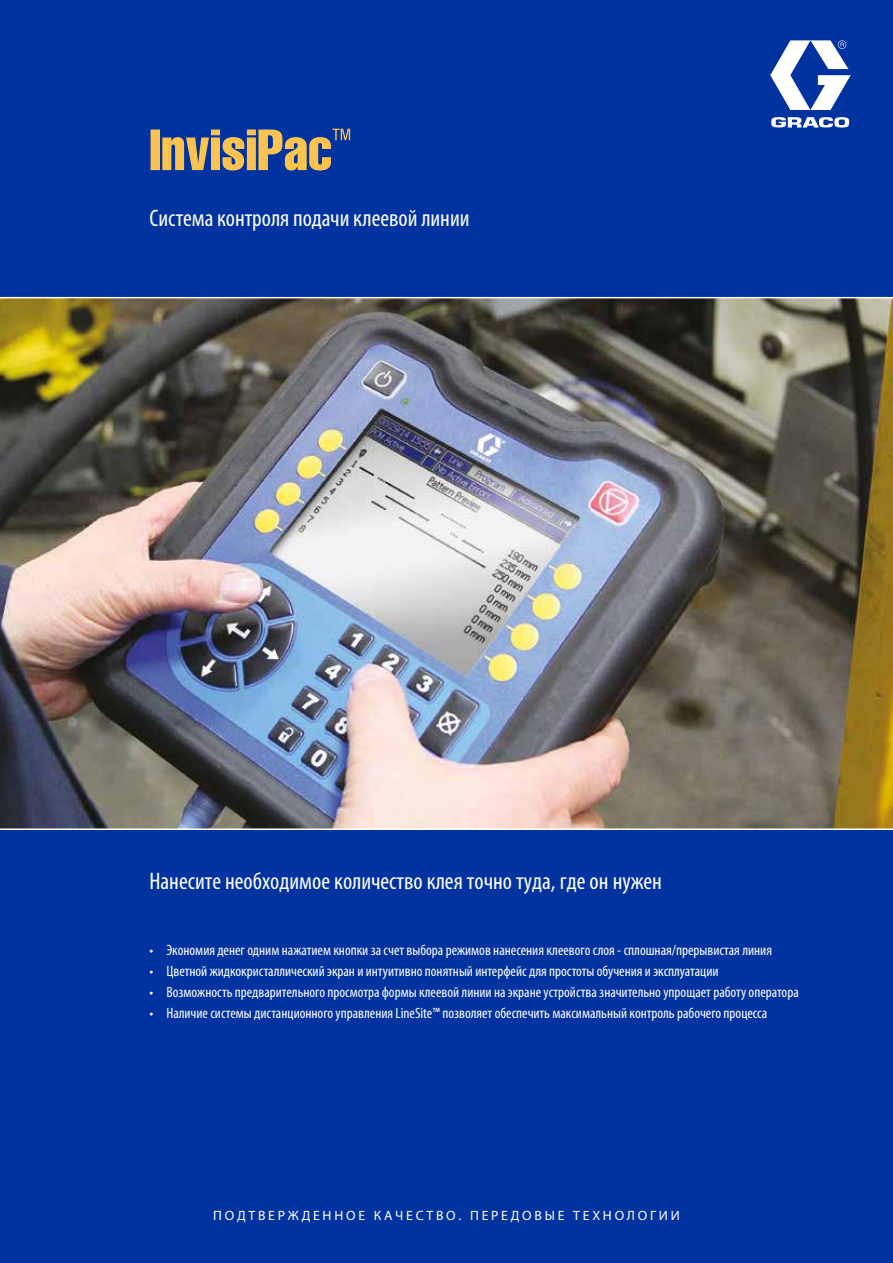
<style>
.page{position:relative;width:893px;height:1263px;background:#0032a0}
.page>*{position:absolute;margin:0;border:0;box-sizing:border-box;transform-origin:0 0}
.t1{font:condensed 24px "Myriad Pro";color:#fff}
.t2{font:condensed 15px "Myriad Pro";color:#fff}
.t3{font:13.5px "Myriad Pro";letter-spacing:.2em;color:#fff}
</style>
<div class="page">
<img style="left:0;top:298px;width:893px;height:530px">
<svg style="left:770px;top:40px;width:81px;height:88px"></svg>
<hr style="left:0;top:297px;width:893px;height:1px;background:#fff">
<hr style="left:0;top:828px;width:893px;height:2px;background:#fff">
<svg style="left:151px;top:129px;width:199px;height:41px"></svg>
<h1 class="t1" style="left:149px;top:204px;width:322px">Система контроля подачи клеевой линии</h1>
<h1 class="t1" style="left:149px;top:867px;width:514px">Нанесите необходимое количество клея точно туда, где он нужен</h1>
<p class="t2" style="left:149px;top:941px;width:624px">• Экономия денег одним нажатием кнопки за счет выбора режимов нанесения клеевого слоя - сплошная/прерывистая линия</p>
<p class="t2" style="left:149px;top:962px;width:571px">• Цветной жидкокристаллический экран и интуитивно понятный интерфейс для простоты обучения и эксплуатации</p>
<p class="t2" style="left:149px;top:983px;width:651px">• Возможность предварительного просмотра формы клеевой линии на экране устройства значительно упрощает работу оператора</p>
<p class="t2" style="left:149px;top:1004px;width:619px">• Наличие системы дистанционного управления LineSite™ позволяет обеспечить максимальный контроль рабочего процесса</p>
<p class="t3" style="left:213px;top:1207px;width:468px">ПОДТВЕРЖДЕННОЕ КАЧЕСТВО. ПЕРЕДОВЫЕ ТЕХНОЛОГИИ</p>
</div>
